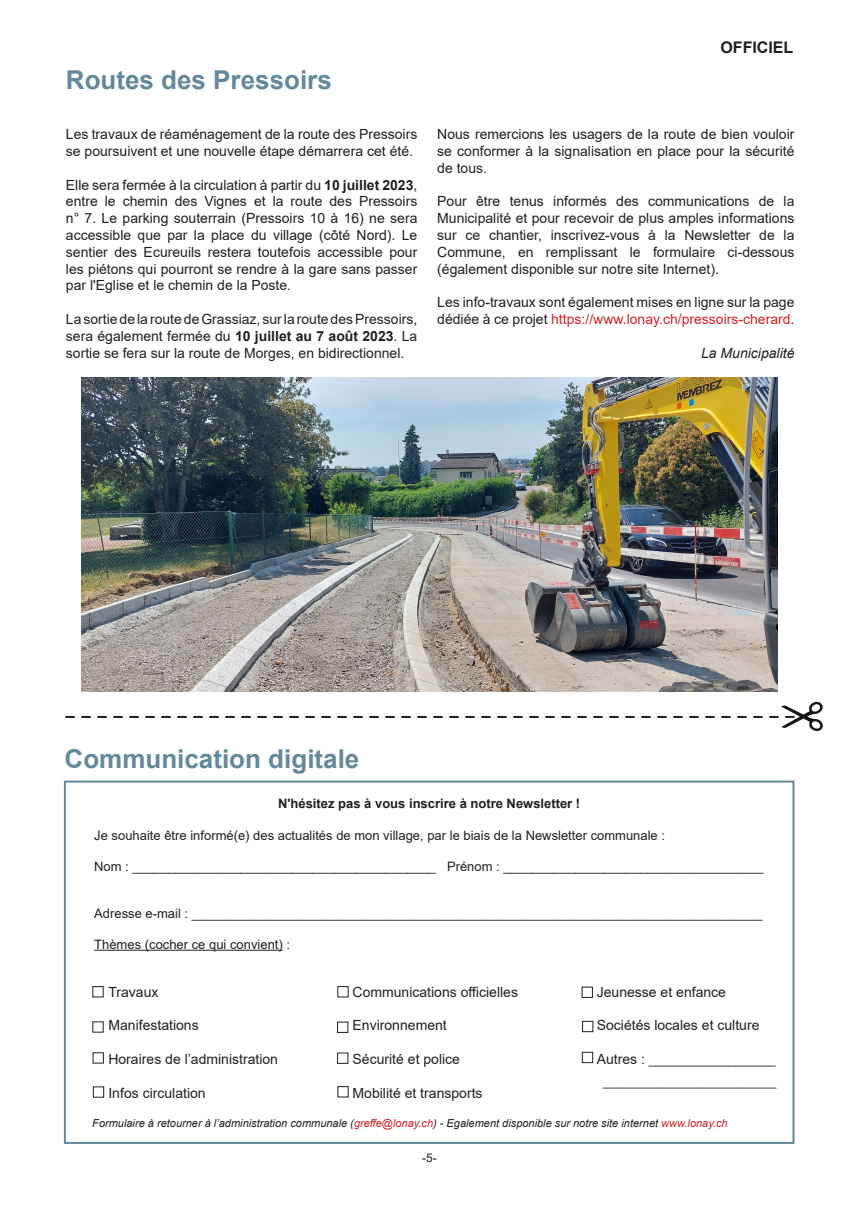
<style>
.page{position:relative;width:859px;height:1208px;background:#fff}
.page>*{position:absolute;margin:0;border:0;box-sizing:border-box;transform-origin:0 0}
.titre{font:700 26px "Arial";color:#63899a}
.t1{font:700 16px "Arial";color:#231f20}
.texte_2{font:14px/16.8px "Arial";color:#231f20;text-align:justify}
.Texte3{font:14px "Arial";color:#231f20}
.texte_2-2{font:italic 14px "Arial";color:#231f20}
.texte_1{font:13px "Arial";color:#231f20}
.texte_1-2{font:700 13px "Arial";color:#231f20}
.texte_1-3{font:12px "Arial";color:#231f20}
.Texte3-2{font:12px "Arial";color:#231f20}
.texte_1-4{font:italic 11px "Arial";color:#231f20}
.s1{font-weight:700}
.s2{color:#d1232a}
.s3{font-size:14px}
</style>
<div class="page">
<img style="left:767px;top:691px;width:56px;height:40px">
<img style="left:81px;top:378px;width:697px;height:313px">
<svg style="left:66px;top:716px;width:728px;height:2px"></svg>
<div style="left:92px;top:986px;width:12px;height:11px;border:1px solid #231f20"></div>
<div style="left:93px;top:1052px;width:11px;height:11px;border:1px solid #231f20"></div>
<div style="left:337px;top:1021px;width:11px;height:12px;border:1px solid #231f20"></div>
<div style="left:337px;top:986px;width:12px;height:11px;border:1px solid #231f20"></div>
<div style="left:582px;top:1051px;width:11px;height:12px;border:1px solid #231f20"></div>
<div style="left:582px;top:1020px;width:11px;height:12px;border:1px solid #231f20"></div>
<div style="left:582px;top:986px;width:11px;height:12px;border:1px solid #231f20"></div>
<div style="left:337px;top:1052px;width:11px;height:11px;border:1px solid #231f20"></div>
<div style="left:337px;top:1086px;width:12px;height:11px;border:1px solid #231f20"></div>
<div style="left:93px;top:1086px;width:11px;height:11px;border:1px solid #231f20"></div>
<hr style="left:94px;top:949px;width:189px;height:1px;background:#231f20">
<div style="left:64px;top:780px;width:730px;height:364px;border:2px solid #63899a"></div>
<p class="titre" style="left:66px;top:62px;width:267px">Routes des Pressoirs</p>
<p class="texte_2" style="left:66px;top:126px;width:353px">Les travaux de réaménagement de la route des Pressoirs se poursuivent et une nouvelle étape démarrera cet été.</p>
<p class="texte_2" style="left:66px;top:176px;width:353px">Elle sera fermée à la circulation à partir du <span class="s1">10 juillet 2023</span>, entre le chemin des Vignes et la route des Pressoirs n° 7. Le parking souterrain (Pressoirs 10 à 16) ne sera accessible que par la place du village (côté Nord). Le sentier des Ecureuils restera toutefois accessible pour les piétons qui pourront se rendre à la gare sans passer par l'Eglise et le chemin de la Poste.</p>
<p class="texte_2" style="left:66px;top:311px;width:353px">La sortie de la route de Grassiaz, sur la route des Pressoirs, sera également fermée du <span class="s1">10 juillet au 7 août 2023</span>. La sortie se fera sur la route de Morges, en bidirectionnel.</p>
<p class="t1" style="left:720px;top:36px;width:74px">OFFICIEL</p>
<p class="texte_2" style="left:437px;top:126px;width:359px">Nous remercions les usagers de la route de bien vouloir se conformer à la signalisation en place pour la sécurité de tous.</p>
<p class="texte_2" style="left:437px;top:193px;width:359px">Pour être tenus informés des communications de la Municipalité et pour recevoir de plus amples informations sur ce chantier, inscrivez-vous à la Newsletter de la Commune, en remplissant le formulaire ci-dessous (également disponible sur notre site Internet).</p>
<p class="texte_2" style="left:437px;top:294px;width:359px">Les info-travaux sont également mises en ligne sur la page dédiée à ce projet <span class="s2">https://www.lonay.ch/pressoirs-cherard</span>.</p>
<p class="texte_2-2" style="left:701px;top:344px;width:95px">La Municipalité</p>
<p class="titre" style="left:65px;top:740px;width:296px">Communication digitale</p>
<p class="texte_1-2" style="left:278px;top:794px;width:304px">N'hésitez pas à vous inscrire à notre Newsletter !</p>
<p class="texte_1" style="left:94px;top:826px;width:572px">Je souhaite être informé(e) des actualités de mon village, par le biais de la Newsletter communale :</p>
<p class="texte_1" style="left:94px;top:857px;width:671px">Nom : __________________________________________ Prénom : ____________________________________</p>
<p class="texte_1" style="left:94px;top:904px;width:670px">Adresse e-mail : _______________________________________________________________________________</p>
<p class="texte_1" style="left:94px;top:935px;width:197px">Thèmes (cocher ce qui convient) :</p>
<p class="Texte3" style="left:108px;top:982px;width:52px">Travaux</p>
<p class="Texte3" style="left:108px;top:1016px;width:92px">Manifestations</p>
<p class="Texte3" style="left:108px;top:1049px;width:171px">Horaires de l’administration</p>
<p class="Texte3" style="left:108px;top:1083px;width:99px">Infos circulation</p>
<p class="Texte3" style="left:353px;top:982px;width:167px">Communications officielles</p>
<p class="Texte3" style="left:353px;top:1016px;width:96px">Environnement</p>
<p class="Texte3" style="left:353px;top:1049px;width:109px">Sécurité et police</p>
<p class="Texte3" style="left:353px;top:1083px;width:131px">Mobilité et transports</p>
<p class="Texte3" style="left:597px;top:982px;width:131px">Jeunesse et enfance</p>
<p class="Texte3" style="left:597px;top:1016px;width:164px">Sociétés locales et culture</p>
<p class="Texte3-2" style="left:597px;top:1051px;width:180px"><span class="s3">Autres :</span> ___________________</p>
<p class="texte_1-3" style="left:603px;top:1073px;width:175px">__________________________</p>
<p class="texte_1-4" style="left:92px;top:1115px;width:637px">Formulaire à retourner à l’administration communale (<span class="s2">greffe@lonay.ch</span>) - Egalement disponible sur notre site internet <span class="s2">www.lonay.ch</span></p>
<p class="texte_1-3" style="left:422px;top:1149px;width:16px">-5-</p>
</div>
